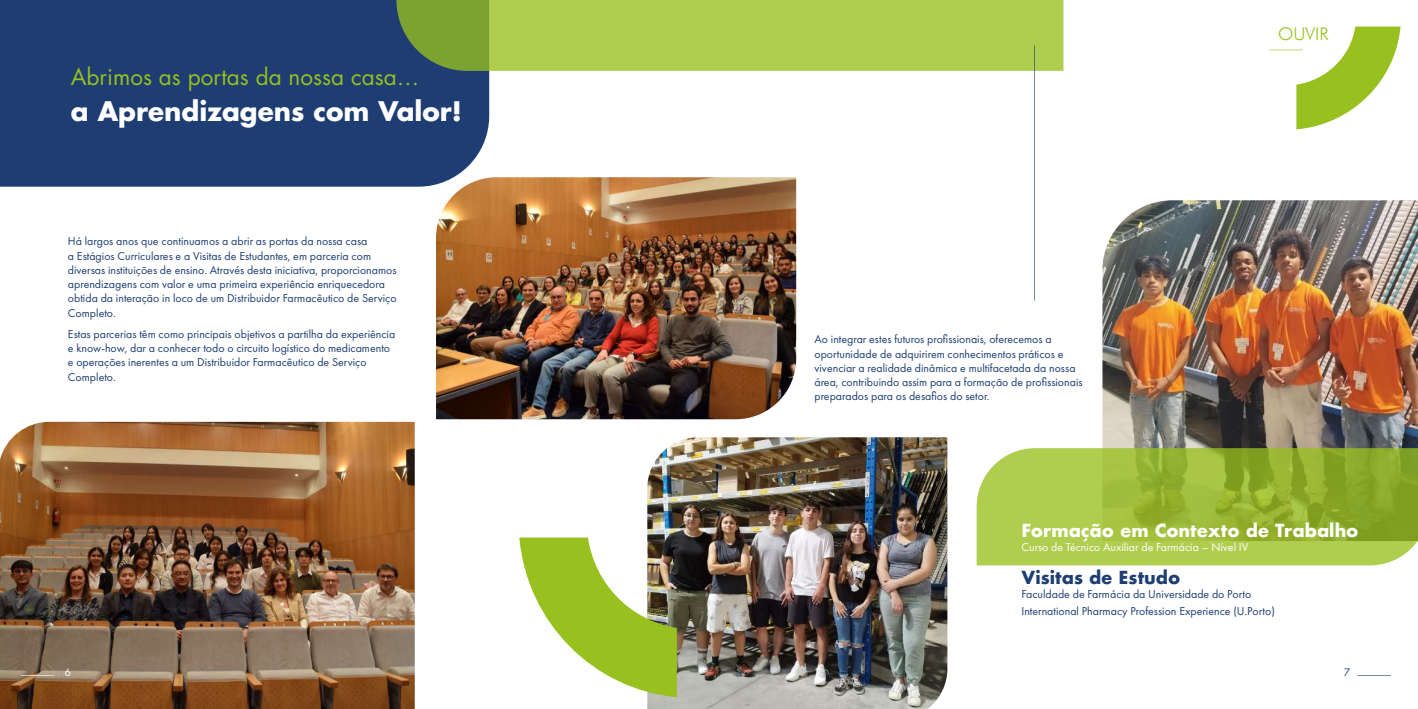
<style>
.page{position:relative;width:1418px;height:709px;background:#fff}
.page>*{position:absolute;margin:0;border:0;box-sizing:border-box;transform-origin:0 0}
.t1{font:700 26.25px "Futura Std";color:#fff}
.t2{font:22.5px "Futura Std";color:#98c01e}
.t3{font:700 17.5px "Futura";color:#fff}
.t4{font:700 17.5px "Futura";color:#1d3d73}
.t5{font:300 17.5px "Futura BT";color:#98c01e}
.t6{font:11.88px/14.2px "Futura PT";color:#1d3d73}
.t7{font:11.88px "Futura PT";color:#fff}
.t8{font:10px "Futura Std";color:#204184}
.t9{font:10px "Futura Std";color:#fff}
</style>
<div class="page">
<svg style="left:1357px;top:675px;width:33px;height:1px"></svg>
<img style="left:436px;top:177px;width:360px;height:242px">
<div style="left:0;top:0;width:489px;height:187px;background:#1d3d73"></div>
<img style="left:1102px;top:200px;width:315px;height:248px">
<img style="left:647px;top:437px;width:300px;height:272px">
<img style="left:0;top:422px;width:415px;height:287px">
<svg style="left:396px;top:0;width:667px;height:71px;background:#a5c54d"></svg>
<svg style="left:976px;top:448px;width:441px;height:117px;background:#a0be42"></svg>
<svg style="left:1269px;top:27px;width:131px;height:102px"></svg>
<svg style="left:1034px;top:45px;width:1px;height:255px"></svg>
<svg style="left:21px;top:675px;width:33px;height:1px"></svg>
<svg style="left:519px;top:537px;width:158px;height:160px"></svg>
<h2 class="t2" style="left:71px;top:62px;width:350px">Abrimos as portas da nossa casa…</h2>
<h1 class="t1" style="left:71px;top:94px;width:392px">a Aprendizagens com Valor!</h1>
<p class="t6" style="left:68px;top:234px;width:330px">Há largos anos que continuamos a abrir as portas da nossa casa<br>a Estágios Curriculares e a Visitas de Estudantes, em parceria com diversas instituições de ensino. Através desta iniciativa, proporcionamos aprendizagens com valor e uma primeira experiência enriquecedora obtida da interação in loco de um Distribuidor Farmacêutico de Serviço Completo.</p>
<p class="t6" style="left:68px;top:327px;width:329px">Estas parcerias têm como principais objetivos a partilha da experiência e know-how, dar a conhecer todo o circuito logístico do medicamento e operações inerentes a um Distribuidor Farmacêutico de Serviço Completo.</p>
<p class="t9" style="left:65px;top:666px;width:8px">6</p>
<p class="t6" style="left:814px;top:332px;width:270px">Ao integrar estes futuros profissionais, oferecemos a oportunidade de adquirirem conhecimentos práticos e vivenciar a realidade dinâmica e multifacetada da nossa área, contribuindo assim para a formação de profissionais preparados para os desafios do setor.</p>
<h3 class="t5" style="left:1278px;top:23px;width:52px">OUVIR</h3>
<h3 class="t3" style="left:1021px;top:517px;width:338px">Formação em Contexto de Trabalho</h3>
<p class="t7" style="left:1021px;top:540px;width:228px">Curso de Técnico Auxiliar de Farmácia – Nível IV</p>
<h3 class="t4" style="left:1021px;top:564px;width:160px">Visitas de Estudo</h3>
<p class="t6" style="left:1021px;top:585px;width:255px;line-height:17.1px">Faculdade de Farmácia da Universidade do Porto<br>International Pharmacy Profession Experience (U.Porto)</p>
<p class="t8" style="left:1344px;top:666px;width:8px">7</p>
</div>
